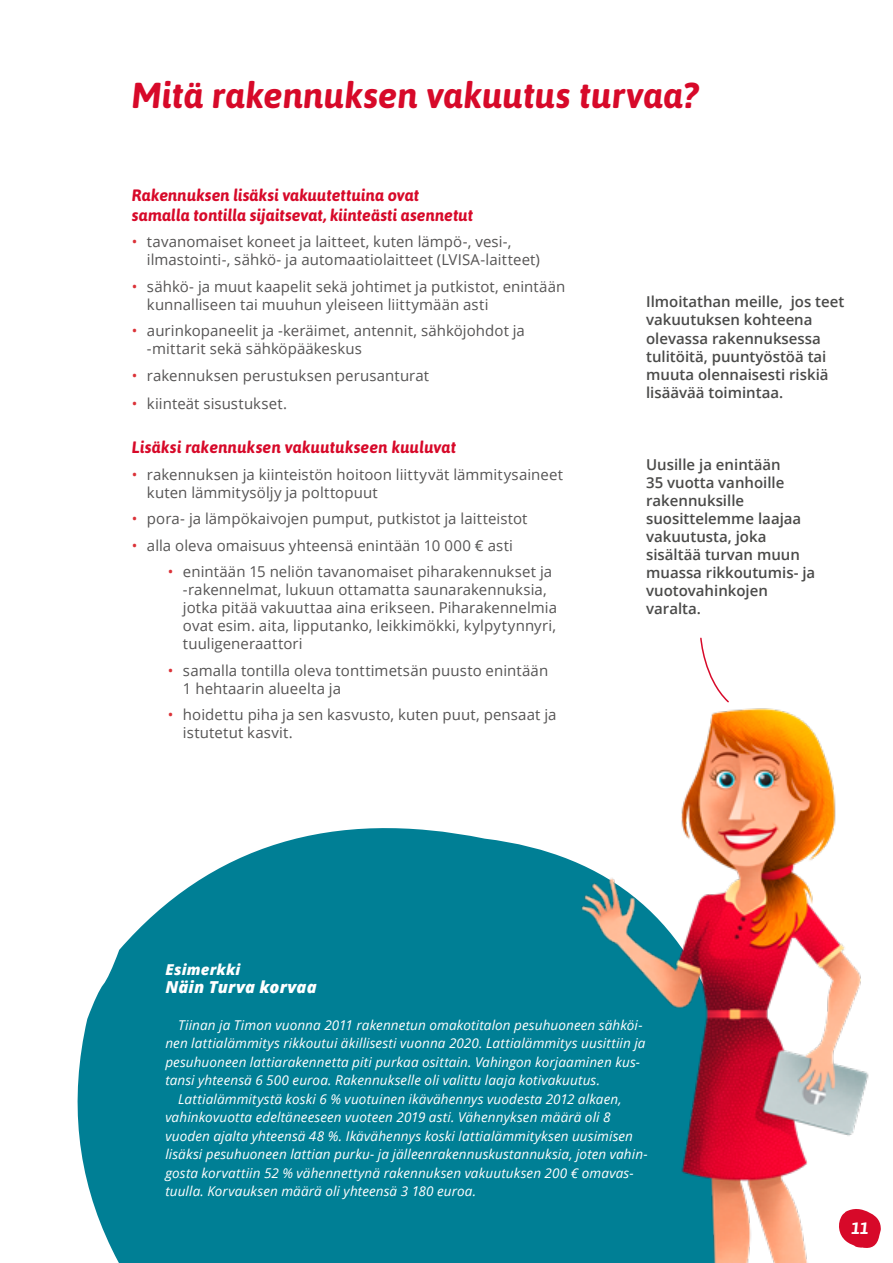
<style>
.page{position:relative;width:893px;height:1263px;background:#fff}
.page>*{position:absolute;margin:0;border:0;box-sizing:border-box;transform-origin:0 0}
.Sivun_pääotsikko{font:italic 700 36px "Asap";color:#d70929}
.Otsikko__punainen_pi{font:italic 700 16.5px/19.5px "Asap";letter-spacing:.005em;color:#d70929}
.Väliotsikko_tekstiss{font:italic 800 16.5px "Open Sans";letter-spacing:.005em;color:#fff}
.t1{font:italic 700 16.5px "Asap";color:#fff}
.t2{font:15px/18px "Open Sans";letter-spacing:.005em;color:#555454}
.puhekupla_teksti{font:600 15px/18px "Open Sans";color:#4a4a49}
.Leipis{font:italic 800 15px "Open Sans";letter-spacing:.015em;color:#fff}
.leipis_esimerkit{font:italic 13.5px/18.5px "Open Sans";letter-spacing:.01em;color:#fff}
.s1{color:#db3238}
</style>
<div class="page">
<svg style="left:700px;top:637px;width:20px;height:54px"></svg>
<svg style="left:77px;top:828px;width:468px;height:435px;background:#1a8c9f"></svg>
<img style="left:545px;top:691px;width:324px;height:572px">
<svg style="left:838px;top:1208px;width:43px;height:41px"></svg>
<p class="Sivun_pääotsikko" style="left:131px;top:74px;width:569px">Mitä rakennuksen vakuutus turvaa?</p>
<p class="Otsikko__punainen_pi" style="left:132px;top:185px;width:343px">Rakennuksen lisäksi vakuutettuina ovat samalla tontilla sijaitsevat, kiinteästi asennetut</p>
<p class="t2" style="left:147px;top:232px;width:395px;text-indent:-15px"><span class="s1">•</span> tavanomaiset koneet ja laitteet, kuten lämpö-, vesi-, ilmastointi-, sähkö- ja automaatiolaitteet (LVISA-laitteet)</p>
<p class="t2" style="left:147px;top:277px;width:420px;text-indent:-15px"><span class="s1">•</span> sähkö- ja muut kaapelit sekä johtimet ja putkistot, enintään kunnalliseen tai muuhun yleiseen liittymään asti</p>
<p class="t2" style="left:147px;top:321px;width:380px;text-indent:-15px"><span class="s1">•</span> aurinkopaneelit ja -keräimet, antennit, sähköjohdot ja -mittarit sekä sähköpääkeskus</p>
<p class="t2" style="left:132px;top:366px;width:299px"><span class="s1">•</span> rakennuksen perustuksen perusanturat</p>
<p class="t2" style="left:132px;top:394px;width:157px"><span class="s1">•</span> kiinteät sisustukset.</p>
<p class="Otsikko__punainen_pi" style="left:132px;top:437px;width:326px">Lisäksi rakennuksen vakuutukseen kuuluvat</p>
<p class="t2" style="left:147px;top:465px;width:418px;text-indent:-15px"><span class="s1">•</span> rakennuksen ja kiinteistön hoitoon liittyvät lämmitysaineet kuten lämmitysöljy ja polttopuut</p>
<p class="t2" style="left:132px;top:509px;width:397px"><span class="s1">•</span> pora- ja lämpökaivojen pumput, putkistot ja laitteistot</p>
<p class="t2" style="left:132px;top:536px;width:383px"><span class="s1">•</span> alla oleva omaisuus yhteensä enintään 10 000 € asti</p>
<p class="t2" style="left:183px;top:562px;width:376px;text-indent:-15px"><span class="s1">•</span> enintään 15 neliön tavanomaiset piharakennukset ja -rakennelmat, lukuun ottamatta saunarakennuksia, jotka pitää vakuuttaa aina erikseen. Piharakennelmia ovat esim. aita, lipputanko, leikkimökki, kylpytynnyri, tuuligeneraattori</p>
<p class="t2" style="left:183px;top:661px;width:367px;text-indent:-15px"><span class="s1">•</span> samalla tontilla oleva tonttimetsän puusto enintään<br>1 hehtaarin alueelta ja</p>
<p class="t2" style="left:183px;top:705px;width:375px;text-indent:-15px"><span class="s1">•</span> hoidettu piha ja sen kasvusto, kuten puut, pensaat ja istutetut kasvit.</p>
<p class="puhekupla_teksti" style="left:646px;top:293px;width:200px">Ilmoitathan meille, jos teet vakuutuksen kohteena olevassa rakennuksessa tulitöitä, puuntyöstöä tai muuta olennaisesti riskiä lisäävää toimintaa.</p>
<p class="puhekupla_teksti" style="left:646px;top:455px;width:171px">Uusille ja enintään<br>35 vuotta vanhoille rakennuksille suosittelemme laajaa vakuutusta, joka sisältää turvan muun muassa rikkoutumis- ja vuotovahinkojen varalta.</p>
<p class="Leipis" style="left:165px;top:958px;width:77px">Esimerkki</p>
<p class="Väliotsikko_tekstiss" style="left:165px;top:974px;width:153px">Näin Turva korvaa</p>
<p class="leipis_esimerkit" style="left:165px;top:1015px;width:482px;text-indent:13px">Tiinan ja Timon vuonna 2011 rakennetun omakotitalon pesuhuoneen sähköi&shy;nen lattialämmitys rikkoutui äkillisesti vuonna 2020. Lattialämmitys uusittiin ja pesuhuoneen lattiarakennetta piti purkaa osittain. Vahingon korjaaminen kus&shy;tansi yhteensä 6 500 euroa. Rakennukselle oli valittu laaja kotivakuutus.</p>
<p class="leipis_esimerkit" style="left:165px;top:1089px;width:484px;text-indent:13px">Lattialämmitystä koski 6 % vuotuinen ikävähennys vuodesta 2012 alkaen, vahinkovuotta edeltäneeseen vuoteen 2019 asti. Vähennyksen määrä oli 8 vuoden ajalta yhteensä 48 %. Ikävähennys koski lattialämmityksen uusimisen lisäksi pesuhuoneen lattian purku- ja jälleenrakennuskustannuksia, joten vahin&shy;gosta korvattiin 52 % vähennettynä rakennuksen vakuutuksen 200 € omavas&shy;tuulla. Korvauksen määrä oli yhteensä 3 180 euroa.</p>
<p class="t1" style="left:851px;top:1218px;width:19px">11</p>
</div>
